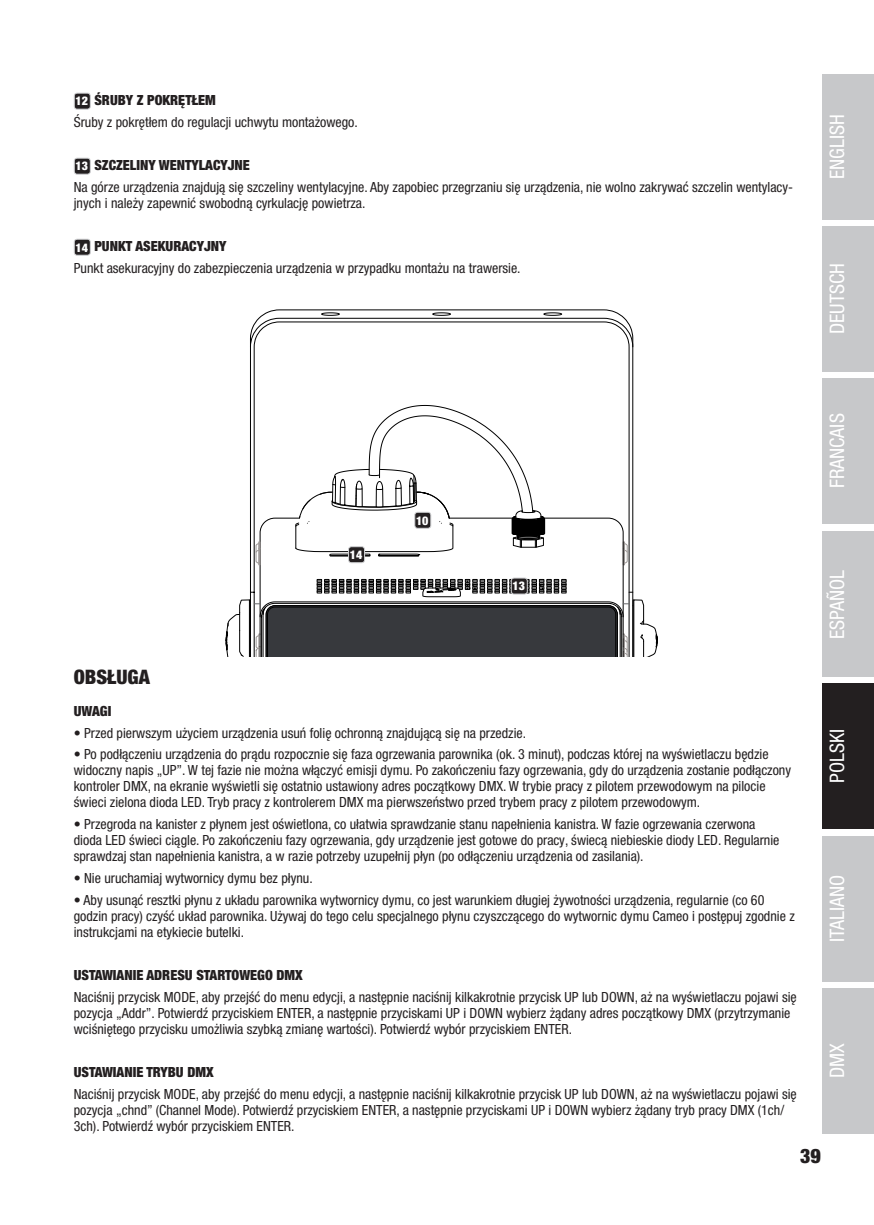
<style>
.page{position:relative;width:874px;height:1225px;background:#fff}
.page>*{position:absolute;margin:0;border:0;box-sizing:border-box;transform-origin:0 0}
.t1{font:condensed 20px "Helvetica Neue LT Std";color:#fff}
.t2{font:900 condensed 20px "Helvetica Neue LT Pro";color:#231f20}
.t3{font:900 condensed 20px "Helvetica Neue LT Std";color:#231f20}
.t4{font:condensed 14px/16px "Helvetica Neue LT Pro";color:#231f20}
.t5{font:900 condensed 14px "Helvetica Neue LT Pro";color:#231f20}
.t6{font:900 condensed 12px "Helvetica Neue LT Pro";color:#fff}
.s1{font-weight:900;font-size:12px;color:#fff}
.s2{font-weight:900}
</style>
<div class="page">
<div style="left:821px;top:988px;width:52px;height:146px;background:#c7c8ca"></div>
<div style="left:821px;top:74px;width:52px;height:145px;background:#c7c8ca"></div>
<div style="left:821px;top:226px;width:52px;height:145px;background:#c7c8ca"></div>
<div style="left:821px;top:378px;width:52px;height:146px;background:#c7c8ca"></div>
<div style="left:821px;top:531px;width:52px;height:146px;background:#c7c8ca"></div>
<div style="left:821px;top:683px;width:52px;height:146px;background:#231f20"></div>
<div style="left:821px;top:836px;width:52px;height:145px;background:#c7c8ca"></div>
<svg style="left:258px;top:309px;width:367px;height:9px"></svg>
<svg style="left:250px;top:318px;width:383px;height:87px"></svg>
<svg style="left:225px;top:405px;width:432px;height:252px"></svg>
<div style="left:414px;top:512px;width:16px;height:16px;background:#231f20;border-radius:3px"></div>
<div style="left:414px;top:512px;width:17px;height:17px;border:1px solid #d1d2d4;border-radius:3px"></div>
<div style="left:348px;top:547px;width:16px;height:16px;background:#231f20;border-radius:3px"></div>
<div style="left:348px;top:546px;width:17px;height:17px;border:1px solid #d1d2d4;border-radius:3px"></div>
<div style="left:511px;top:578px;width:16px;height:16px;background:#231f20;border-radius:3px"></div>
<div style="left:510px;top:577px;width:17px;height:17px;border:1px solid #d1d2d4;border-radius:3px"></div>
<div style="left:74px;top:93px;width:16px;height:16px;background:#231f20;border-radius:3px"></div>
<div style="left:74px;top:93px;width:17px;height:17px;border:1px solid #d1d2d4;border-radius:3px"></div>
<div style="left:74px;top:158px;width:16px;height:16px;background:#231f20;border-radius:3px"></div>
<div style="left:74px;top:158px;width:17px;height:17px;border:1px solid #d1d2d4;border-radius:3px"></div>
<div style="left:74px;top:239px;width:16px;height:16px;background:#231f20;border-radius:3px"></div>
<div style="left:74px;top:239px;width:17px;height:17px;border:1px solid #d1d2d4;border-radius:3px"></div>
<p class="t4" style="left:74px;top:89px;width:285px;line-height:21.6px"><span class="s1">12</span> <span class="s2">ŚRUBY Z POKRĘTŁEM<br></span>Śruby z pokrętłem do regulacji uchwytu montażowego.</p>
<p class="t4" style="left:74px;top:154px;width:720px;line-height:21.6px"><span class="s1">13</span> <span class="s2">SZCZELINY WENTYLACYJNE<br></span>Na górze urządzenia znajdują się szczeliny wentylacyjne. Aby zapobiec przegrzaniu się urządzenia, nie wolno zakrywać szczelin wentylacy-</p>
<p class="t4" style="left:74px;top:195px;width:293px">jnych i należy zapewnić swobodną cyrkulację powietrza.</p>
<p class="t4" style="left:74px;top:235px;width:448px;line-height:21.6px"><span class="s1">14</span> <span class="s2">PUNKT ASEKURACYJNY<br></span>Punkt asekuracyjny do zabezpieczenia urządzenia w przypadku montażu na trawersie.</p>
<h1 class="t1" style="left:824px;top:179px;width:66px;rotate:-90deg">ENGLISH</h1>
<h1 class="t1" style="left:824px;top:334px;width:73px;rotate:-90deg">DEUTSCH</h1>
<p class="t6" style="left:349px;top:547px;width:14px">14</p>
<p class="t6" style="left:416px;top:513px;width:14px">10</p>
<p class="t6" style="left:512px;top:579px;width:14px">13</p>
<h1 class="t2" style="left:74px;top:665px;width:77px">OBSŁUGA</h1>
<p class="t5" style="left:74px;top:703px;width:39px">UWAGI</p>
<p class="t4" style="left:74px;top:724px;width:453px">• Przed pierwszym użyciem urządzenia usuń folię ochronną znajdującą się na przedzie.</p>
<p class="t4" style="left:74px;top:746px;width:718px">• Po podłączeniu urządzenia do prądu rozpocznie się faza ogrzewania parownika (ok. 3 minut), podczas której na wyświetlaczu będzie widoczny napis „UP”. W tej fazie nie można włączyć emisji dymu. Po zakończeniu fazy ogrzewania, gdy do urządzenia zostanie podłączony kontroler DMX, na ekranie wyświetli się ostatnio ustawiony adres początkowy DMX. W trybie pracy z pilotem przewodowym na pilocie świeci zielona dioda LED. Tryb pracy z kontrolerem DMX ma pierwszeństwo przed trybem pracy z pilotem przewodowym.</p>
<p class="t4" style="left:74px;top:816px;width:707px">• Przegroda na kanister z płynem jest oświetlona, co ułatwia sprawdzanie stanu napełnienia kanistra. W fazie ogrzewania czerwona dioda LED świeci ciągle. Po zakończeniu fazy ogrzewania, gdy urządzenie jest gotowe do pracy, świecą niebieskie diody LED. Regularnie sprawdzaj stan napełnienia kanistra, a w razie potrzeby uzupełnij płyn (po odłączeniu urządzenia od zasilania).</p>
<p class="t4" style="left:74px;top:869px;width:240px">• Nie uruchamiaj wytwornicy dymu bez płynu.</p>
<p class="t4" style="left:74px;top:891px;width:722px">• Aby usunąć resztki płynu z układu parownika wytwornicy dymu, co jest warunkiem długiej żywotności urządzenia, regularnie (co 60 godzin pracy) czyść układ parownika. Używaj do tego celu specjalnego płynu czyszczącego do wytwornic dymu Cameo i postępuj zgodnie z instrukcjami na etykiecie butelki.</p>
<p class="t5" style="left:74px;top:966px;width:230px">USTAWIANIE ADRESU STARTOWEGO DMX</p>
<p class="t4" style="left:74px;top:988px;width:724px">Naciśnij przycisk MODE, aby przejść do menu edycji, a następnie naciśnij kilkakrotnie przycisk UP lub DOWN, aż na wyświetlaczu pojawi się pozycja „Addr”. Potwierdź przyciskiem ENTER, a następnie przyciskami UP i DOWN wybierz żądany adres początkowy DMX (przytrzymanie wciśniętego przycisku umożliwia szybką zmianę wartości). Potwierdź wybór przyciskiem ENTER.</p>
<p class="t5" style="left:74px;top:1063px;width:141px">USTAWIANIE TRYBU DMX</p>
<p class="t4" style="left:74px;top:1085px;width:724px">Naciśnij przycisk MODE, aby przejść do menu edycji, a następnie naciśnij kilkakrotnie przycisk UP lub DOWN, aż na wyświetlaczu pojawi się pozycja „chnd” (Channel Mode). Potwierdź przyciskiem ENTER, a następnie przyciskami UP i DOWN wybierz żądany tryb pracy DMX (1ch/<br>3ch). Potwierdź wybór przyciskiem ENTER.</p>
<h1 class="t1" style="left:824px;top:488px;width:76px;rotate:-90deg">FRANCAIS</h1>
<h1 class="t1" style="left:825px;top:639px;width:71px;rotate:-90deg">ESPAÑOL</h1>
<h1 class="t1" style="left:825px;top:783px;width:55px;rotate:-90deg">POLSKI</h1>
<h1 class="t1" style="left:825px;top:942px;width:69px;rotate:-90deg">ITALIANO</h1>
<h1 class="t1" style="left:825px;top:1078px;width:36px;rotate:-90deg">DMX</h1>
<h1 class="t3" style="left:799px;top:1143px;width:22px">39</h1>
</div>
